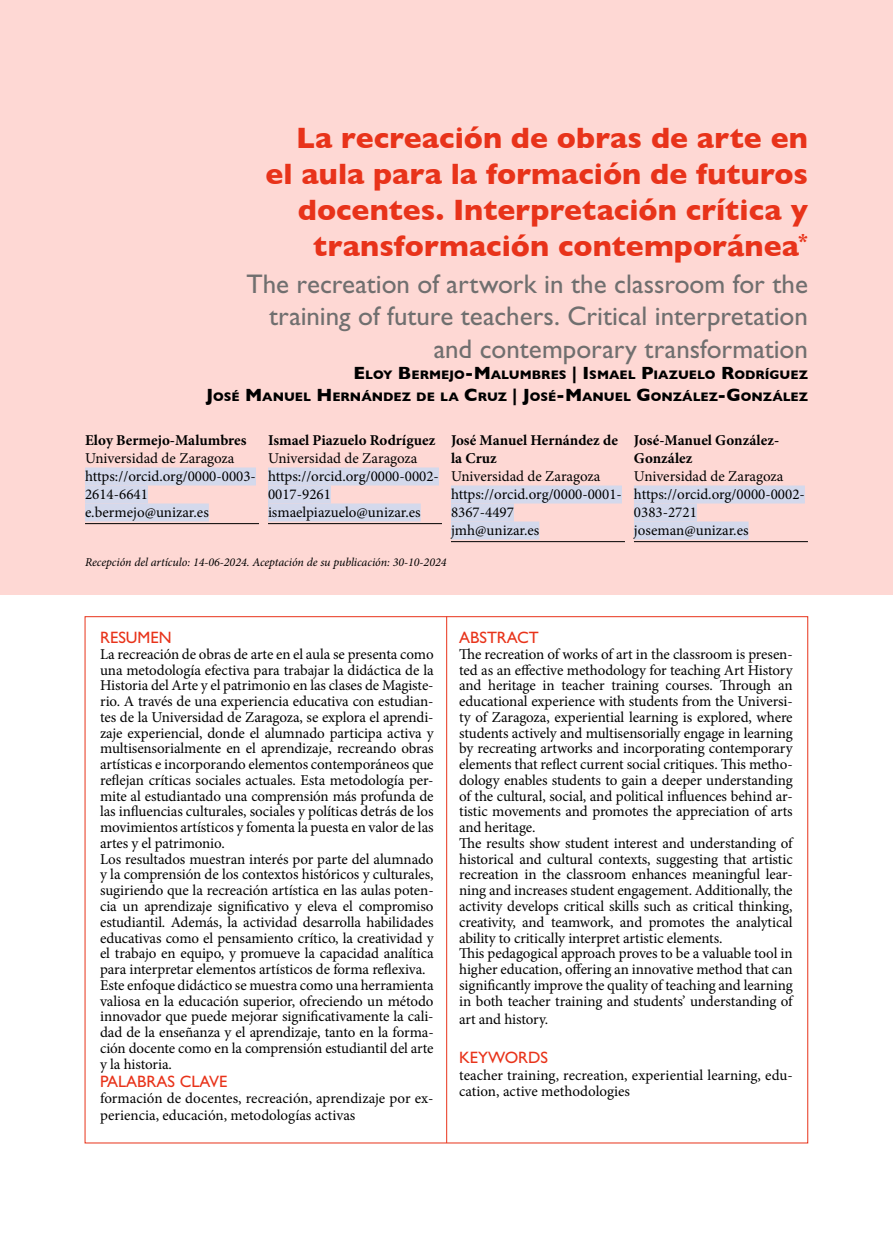
<style>
.page{position:relative;width:893px;height:1234px;background:#fff}
.page>*{position:absolute;margin:0;border:0;box-sizing:border-box;transform-origin:0 0}
.t1{font:700 30px/36px "Gill Sans";color:#e8331a;text-align:right}
.t2{font:27px/32.4px "Gill Sans Std";color:#706f6f;text-align:right}
.t3{font:16.5px "Gill Sans Std";color:#e8331a}
.t4{font:15px/15.8px "Minion Pro";letter-spacing:-.005em;color:#000}
.t5{font:700 15px/18px "Minion Pro";color:#000}
.t6{font:700 12.6px/21.6px "Gill Sans";color:#000;text-align:right}
.t7{font:italic 12px "Minion Pro";letter-spacing:-.005em;color:#000}
.s1{font-size:18px}
</style>
<div class="page">
<div style="left:0;top:0;width:893px;height:594px;background:#fed8d4"></div>
<div style="left:85px;top:467px;width:171px;height:18px;background:#d4d9ec"></div>
<div style="left:85px;top:485px;width:63px;height:18px;background:#d4d9ec"></div>
<hr style="left:85px;top:523px;width:174px;height:1px;background:#000">
<div style="left:85px;top:503px;width:124px;height:18px;background:#d4d9ec"></div>
<div style="left:268px;top:467px;width:171px;height:18px;background:#d4d9ec"></div>
<div style="left:268px;top:485px;width:63px;height:18px;background:#d4d9ec"></div>
<hr style="left:268px;top:523px;width:174px;height:1px;background:#000">
<div style="left:268px;top:503px;width:153px;height:18px;background:#d4d9ec"></div>
<div style="left:451px;top:485px;width:171px;height:18px;background:#d4d9ec"></div>
<div style="left:451px;top:503px;width:63px;height:18px;background:#d4d9ec"></div>
<hr style="left:451px;top:541px;width:174px;height:1px;background:#000">
<div style="left:451px;top:521px;width:88px;height:18px;background:#d4d9ec"></div>
<div style="left:634px;top:485px;width:171px;height:18px;background:#d4d9ec"></div>
<div style="left:634px;top:503px;width:63px;height:18px;background:#d4d9ec"></div>
<hr style="left:634px;top:541px;width:174px;height:1px;background:#000">
<div style="left:634px;top:521px;width:115px;height:18px;background:#d4d9ec"></div>
<hr style="left:446px;top:616px;width:1px;height:526px;background:#e8331a">
<h1 class="t1" style="left:266px;top:119px;width:544px">La recreación de obras de arte en el aula para la formación de futuros docentes. Interpretación crítica y transformación contemporánea<sup>*</sup></h1>
<h2 class="t2" style="left:246px;top:268px;width:563px">The recreation of artwork in the classroom for the training of future teachers. Critical interpretation and contemporary transformation</h2>
<p class="t6" style="left:206px;top:364px;width:603px"><span class="s1">E</span>LOY <span class="s1">B</span>ERMEJO<span class="s1">-M</span>ALUMBRES <span class="s1">| I</span>SMAEL <span class="s1">P</span>IAZUELO <span class="s1">R</span>ODRÍGUEZ<br><span class="s1">J</span>OSÉ <span class="s1">M</span>ANUEL <span class="s1">H</span>ERNÁNDEZ DE LA <span class="s1">C</span>RUZ <span class="s1">| J</span>OSÉ<span class="s1">-M</span>ANUEL <span class="s1">G</span>ONZÁLEZ<span class="s1">-G</span>ONZÁLEZ</p>
<p class="t5" style="left:85px;top:431px;width:163px">Eloy Bermejo-Malumbres</p>
<p class="t4" style="left:85px;top:449px;width:172px;line-height:18px">Universidad de Zaragoza https://orcid.org/0000-0003-<br>2614-6641 e.bermejo@unizar.es</p>
<p class="t5" style="left:268px;top:431px;width:169px">Ismael Piazuelo Rodríguez</p>
<p class="t4" style="left:268px;top:449px;width:172px;line-height:18px">Universidad de Zaragoza https://orcid.org/0000-0002-<br>0017-9261 ismaelpiazuelo@unizar.es</p>
<p class="t5" style="left:451px;top:431px;width:169px">José Manuel Hernández de la Cruz</p>
<p class="t4" style="left:451px;top:467px;width:172px;line-height:18px">Universidad de Zaragoza https://orcid.org/0000-0001-<br>8367-4497<br>jmh@unizar.es</p>
<p class="t5" style="left:634px;top:431px;width:147px">José-Manuel González-<br>González</p>
<p class="t4" style="left:634px;top:467px;width:172px;line-height:18px">Universidad de Zaragoza https://orcid.org/0000-0002-<br>0383-2721 joseman@unizar.es</p>
<p class="t7" style="left:85px;top:554px;width:363px">Recepción del artículo: 14-06-2024. Aceptación de su publicación: 30-10-2024</p>
<p class="t3" style="left:100px;top:628px;width:73px">RESUMEN</p>
<p class="t4" style="left:100px;top:646px;width:335px">La recreación de obras de arte en el aula se presenta como una metodología efectiva para trabajar la didáctica de la Historia del Arte y el patrimonio en las clases de Magiste&shy;rio. A través de una experiencia educativa con estudian&shy;tes de la Universidad de Zaragoza, se explora el aprendi&shy;zaje experiencial, donde el alumnado participa activa y multisensorialmente en el aprendizaje, recreando obras artísticas e incorporando elementos contemporáneos que reflejan críticas sociales actuales. Esta metodología per&shy;mite al estudiantado una comprensión más profunda de las influencias culturales, sociales y políticas detrás de los movimientos artísticos y fomenta la puesta en valor de las artes y el patrimonio.<br>Los resultados muestran interés por parte del alumnado y la comprensión de los contextos históricos y culturales, sugiriendo que la recreación artística en las aulas poten&shy;cia un aprendizaje significativo y eleva el compromiso estudiantil. Además, la actividad desarrolla habilidades educativas como el pensamiento crítico, la creatividad y el trabajo en equipo, y promueve la capacidad analítica para interpretar elementos artísticos de forma reflexiva.<br>Este enfoque didáctico se muestra como una herramienta valiosa en la educación superior, ofreciendo un método innovador que puede mejorar significativamente la cali&shy;dad de la enseñanza y el aprendizaje, tanto en la forma&shy;ción docente como en la comprensión estudiantil del arte y la historia.</p>
<p class="t3" style="left:100px;top:1071px;width:129px">PALABRAS CLAVE</p>
<p class="t4" style="left:100px;top:1089px;width:335px;line-height:16.5px">formación de docentes, recreación, aprendizaje por ex&shy;periencia, educación, metodologías activas</p>
<p class="t3" style="left:459px;top:628px;width:81px">ABSTRACT</p>
<p class="t4" style="left:459px;top:646px;width:335px">The recreation of works of art in the classroom is presen&shy;ted as an effective methodology for teaching Art History and heritage in teacher training courses. Through an educational experience with students from the Universi&shy;ty of Zaragoza, experiential learning is explored, where students actively and multisensorially engage in learning by recreating artworks and incorporating contemporary elements that reflect current social critiques. This metho&shy;dology enables students to gain a deeper understanding of the cultural, social, and political influences behind ar&shy;tistic movements and promotes the appreciation of arts and heritage.<br>The results show student interest and understanding of historical and cultural contexts, suggesting that artistic recreation in the classroom enhances meaningful lear&shy;ning and increases student engagement. Additionally, the activity develops critical skills such as critical thinking, creativity, and teamwork, and promotes the analytical ability to critically interpret artistic elements.<br>This pedagogical approach proves to be a valuable tool in higher education, offering an innovative method that can significantly improve the quality of teaching and learning in both teacher training and students’ understanding of</p>
<p class="t4" style="left:459px;top:1010px;width:91px">art and history.</p>
<p class="t3" style="left:459px;top:1047px;width:91px">KEYWORDS</p>
<p class="t4" style="left:459px;top:1066px;width:335px;line-height:16.5px">teacher training, recreation, experiential learning, edu&shy;cation, active methodologies</p>
</div>
